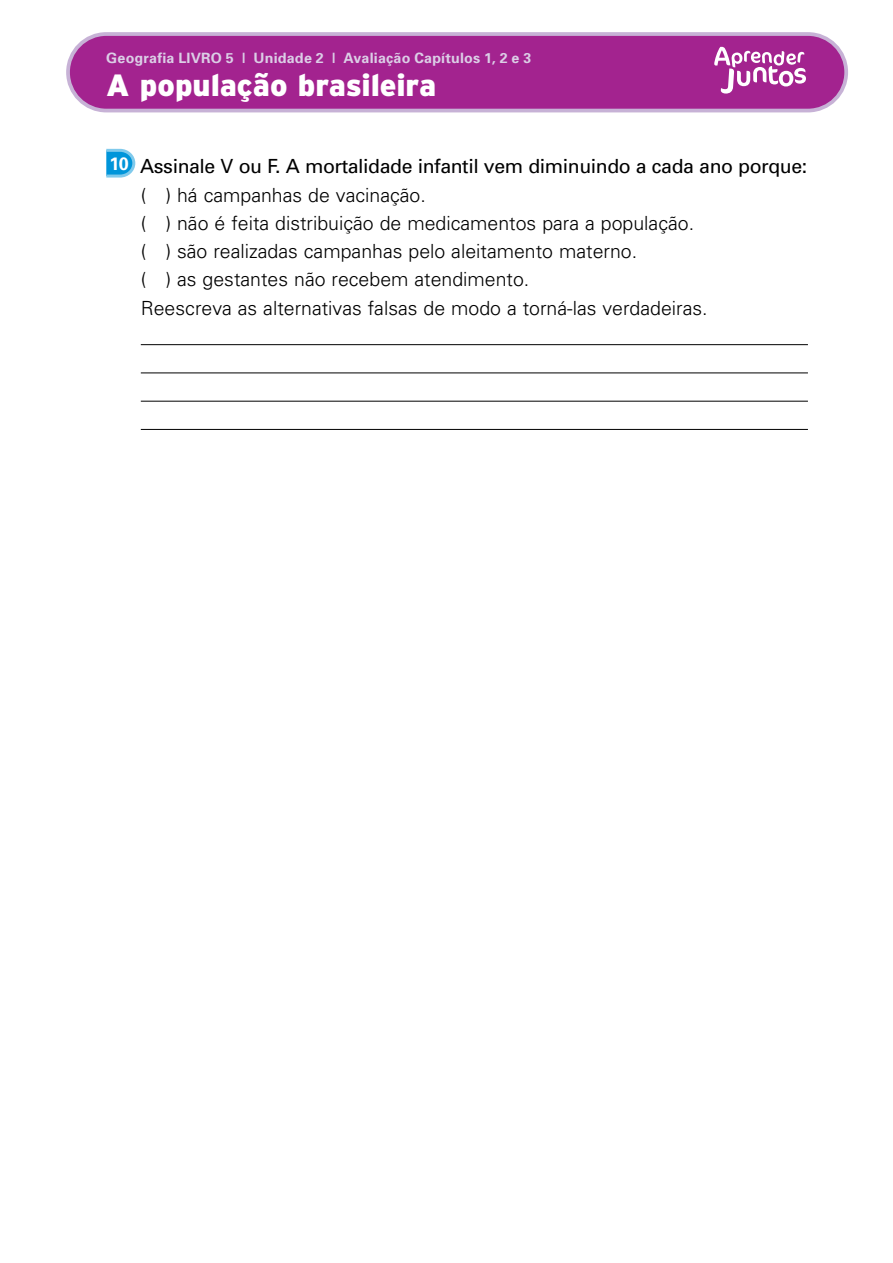
<style>
.page{position:relative;width:893px;height:1263px;background:#fff}
.page>*{position:absolute;margin:0;border:0;box-sizing:border-box;transform-origin:0 0}
.t1{font:900 30.75px "Interstate";letter-spacing:-.005em;color:#fff}
.t2{font:300 19.5px/28.2px "Univers";color:#000}
.t3{font:700 14.25px "Univers";letter-spacing:.015em;color:#dbcee6}
.s1{font-weight:400}
</style>
<div class="page">
<div style="left:68px;top:34px;width:778px;height:77px;background:#a3238f;border-radius:38px"></div>
<div style="left:66px;top:32px;width:782px;height:80px;border:4px solid #c7b2d6;border-radius:38px"></div>
<svg style="left:714px;top:47px;width:92px;height:47px"></svg>
<hr style="left:141px;top:344px;width:667px;height:1px;background:#000">
<hr style="left:141px;top:372px;width:667px;height:1px;background:#000">
<hr style="left:141px;top:401px;width:667px;height:1px;background:#000">
<hr style="left:141px;top:429px;width:667px;height:1px;background:#000">
<svg style="left:106px;top:149px;width:29px;height:29px"></svg>
<p class="t3" style="left:106px;top:48px;width:427px">Geografia LIVRO 5 | Unidade 2 | Avaliação Capítulos 1, 2 e 3</p>
<h1 class="t1" style="left:106px;top:67px;width:331px">A população brasileira</h1>
<p class="t2" style="left:141px;top:152px;width:668px;text-indent:-31px"><sup>10</sup> <span class="s1">Assinale V ou F. A mortalidade infantil vem diminuindo a cada ano porque: </span>( ) há campanhas de vacinação.<br>( ) não é feita distribuição de medicamentos para a população.<br>( ) são realizadas campanhas pelo aleitamento materno.<br>( ) as gestantes não recebem atendimento.<br>Reescreva as alternativas falsas de modo a torná-las verdadeiras.</p>
</div>
